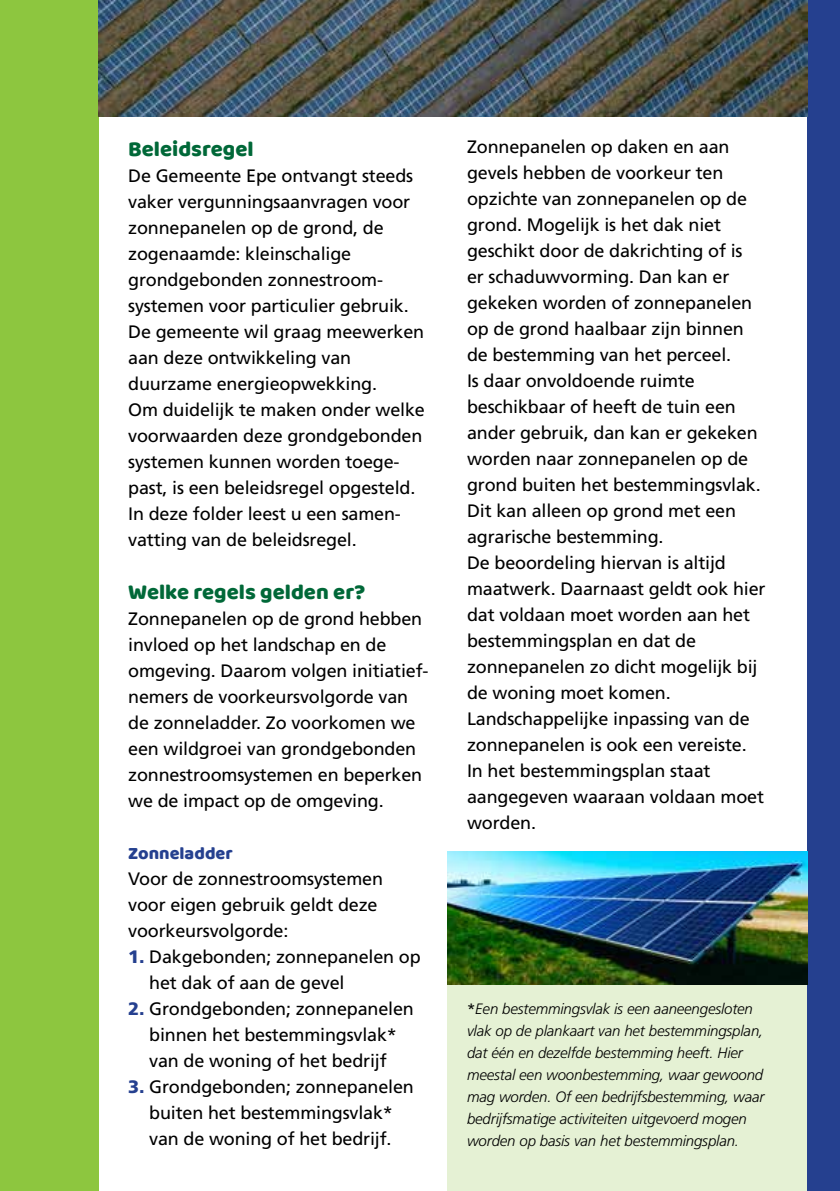
<style>
.page{position:relative;width:840px;height:1191px;background:#fff}
.page>*{position:absolute;margin:0;border:0;box-sizing:border-box;transform-origin:0 0}
.t1{font:22px "Baloo";color:#006838}
.t2{font:18px/26px "Frutiger";letter-spacing:-.01em;color:#000}
.t3{font:18px "Baloo";color:#25408f}
.t4{font:italic 300 15px/22px "Frutiger";letter-spacing:-.01em;color:#000}
.s1{font-weight:900;color:#25408f}
.s2{font-weight:400;font-style:normal}
</style>
<div class="page">
<div style="left:447px;top:984px;width:360px;height:207px;background:#e5f1d4"></div>
<div style="left:0;top:0;width:99px;height:1191px;background:#8dc63f"></div>
<div style="left:807px;top:0;width:32px;height:1191px;background:#25408f"></div>
<img style="left:447px;top:851px;width:360px;height:133px">
<img style="left:99px;top:0;width:708px;height:116px">
<p class="t1" style="left:128px;top:136px;width:127px">Beleidsregel</p>
<p class="t2" style="left:128px;top:163px;width:298px">De Gemeente Epe ontvangt steeds vaker vergunningsaanvragen voor zonnepanelen op de grond, de zogenaamde: kleinschalige grondgebonden zonnestroom&shy;systemen voor particulier gebruik.<br>De gemeente wil graag meewerken aan deze ontwikkeling van duurzame energieopwekking.<br>Om duidelijk te maken onder welke voorwaarden deze grondgebonden systemen kunnen worden toege&shy;past, is een beleidsregel opgesteld.<br>In deze folder leest u een samen&shy;vatting van de beleidsregel.</p>
<p class="t1" style="left:128px;top:578px;width:238px">Welke regels gelden er?</p>
<p class="t2" style="left:128px;top:605px;width:301px">Zonnepanelen op de grond hebben invloed op het landschap en de omgeving. Daarom volgen initiatief&shy;nemers de voorkeursvolgorde van de zonneladder. Zo voorkomen we een wildgroei van grondgebonden zonnestroomsystemen en beperken we de impact op de omgeving.</p>
<p class="t3" style="left:128px;top:842px;width:106px">Zonneladder</p>
<p class="t2" style="left:128px;top:865px;width:256px">Voor de zonnestroomsystemen voor eigen gebruik geldt deze voorkeursvolgorde:</p>
<p class="t2" style="left:149px;top:943px;width:273px;text-indent:-21px"><span class="s1">1.</span> Dakgebonden; zonnepanelen op het dak of aan de gevel</p>
<p class="t2" style="left:128px;top:995px;width:287px;text-align:center"><span class="s1">2.</span> Grondgebonden; zonnepanelen binnen het bestemmingsvlak*<br>van de woning of het bedrijf</p>
<p class="t2" style="left:128px;top:1073px;width:287px;text-align:center"><span class="s1">3.</span> Grondgebonden; zonnepanelen buiten het bestemmingsvlak*<br>van de woning of het bedrijf.</p>
<p class="t2" style="left:467px;top:133px;width:300px">Zonnepanelen op daken en aan gevels hebben de voorkeur ten opzichte van zonnepanelen op de grond. Mogelijk is het dak niet geschikt door de dakrichting of is<br>er schaduwvorming. Dan kan er gekeken worden of zonnepanelen op de grond haalbaar zijn binnen de bestemming van het perceel.<br>Is daar onvoldoende ruimte beschikbaar of heeft de tuin een ander gebruik, dan kan er gekeken worden naar zonnepanelen op de grond buiten het bestemmingsvlak.<br>Dit kan alleen op grond met een agrarische bestemming.<br>De beoordeling hiervan is altijd maatwerk. Daarnaast geldt ook hier dat voldaan moet worden aan het bestemmingsplan en dat de zonnepanelen zo dicht mogelijk bij de woning moet komen.<br>Landschappelijke inpassing van de zonnepanelen is ook een vereiste.<br>In het bestemmingsplan staat aangegeven waaraan voldaan moet worden.</p>
<p class="t4" style="left:467px;top:997px;width:299px"><span class="s2">*</span>Een bestemmingsvlak is een aaneengesloten vlak op de plankaart van het bestemmingsplan, dat één en dezelfde bestemming heeft. Hier meestal een woonbestemming, waar gewoond mag worden. Of een bedrijfsbestemming, waar bedrijfsmatige activiteiten uitgevoerd mogen worden op basis van het bestemmingsplan.</p>
</div>
